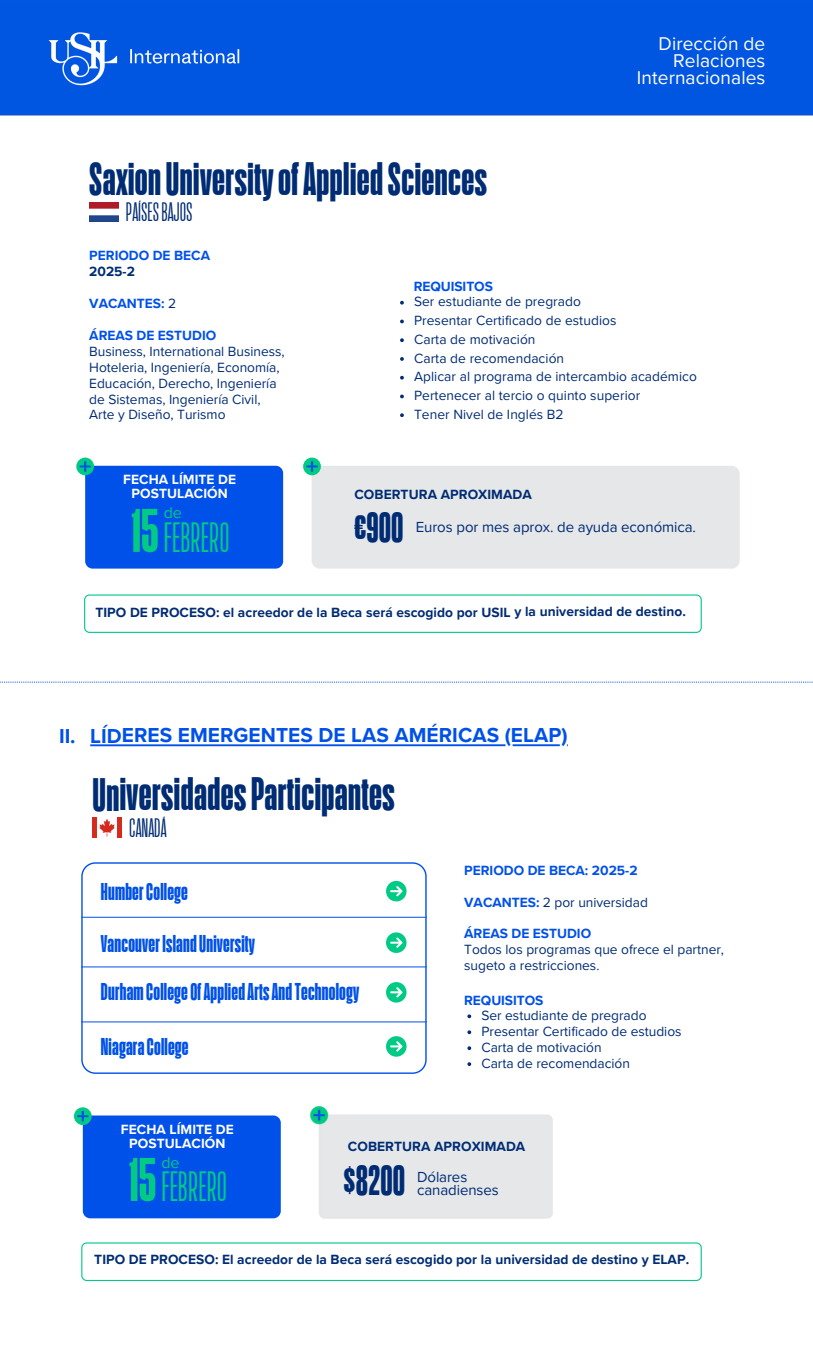
<style>
.page{position:relative;width:813px;height:1350px;background:#fff}
.page>*{position:absolute;margin:0;border:0;box-sizing:border-box;transform-origin:0 0}
.t1{font:60.25px "Action Cond Bold Web Grade 3";color:#00ca83}
.t2{font:45.75px "Action Cond Bold Web Grade 3";letter-spacing:.01em;color:#002c74}
.t3{font:41.75px "Action Cond Bold Web Grade 3";color:#002c74}
.t4{font:41.25px "Action Cond Light Web Grade 3";color:#00ca83}
.t5{font:26px "Action Cond Light Web Grade 3";color:#002c74}
.t6{font:23.75px "Action Cond Bold Web Grade 3";letter-spacing:.01em;color:#0051e9}
.t7{font:700 20.88px "Proxima Nova";letter-spacing:.005em;color:#0051e9}
.t8{font:19.12px/16.9px "Proxima Nova";letter-spacing:.005em;color:#fff;text-align:right}
.t9{font:16px "Proxima Nova";color:#00ca83}
.t10{font:15px/13.1px "Proxima Nova";letter-spacing:-.005em;color:#002c74}
.t11{font:13.75px/16px "Proxima Nova";color:#002c74}
.t12{font:700 13.75px "Proxima Nova";letter-spacing:.005em;color:#002c74}
.t13{font:700 13.75px "Proxima Nova";color:#0051e9}
.t14{font:700 13.75px/14.1px "Proxima Nova";letter-spacing:.005em;color:#fff;text-align:center}
.s1{font-weight:400;color:#002c74}
.s2{font-weight:700;color:#0051e9}
</style>
<div class="page">
<div style="left:0;top:0;width:813px;height:116px;background:#0055e1"></div>
<svg style="left:0;top:682px;width:813px;height:1px"></svg>
<div style="left:312px;top:466px;width:427px;height:103px;background:#e6e7e8;border-radius:8px"></div>
<div style="left:303px;top:458px;width:18px;height:17px;background:#00ca83;border-radius:50%"></div>
<svg style="left:306px;top:461px;width:12px;height:11px"></svg>
<img style="left:89px;top:202px;width:29px;height:20px">
<div style="left:76px;top:458px;width:18px;height:17px;background:#00ca83;border-radius:50%"></div>
<svg style="left:80px;top:461px;width:203px;height:108px;background:#115de9"></svg>
<svg style="left:400px;top:301px;width:4px;height:4px"></svg>
<svg style="left:400px;top:320px;width:4px;height:3px"></svg>
<svg style="left:400px;top:338px;width:4px;height:4px"></svg>
<svg style="left:400px;top:357px;width:4px;height:4px"></svg>
<svg style="left:400px;top:376px;width:4px;height:4px"></svg>
<svg style="left:400px;top:395px;width:4px;height:3px"></svg>
<svg style="left:400px;top:413px;width:4px;height:4px"></svg>
<svg style="left:81px;top:862px;width:345px;height:212px"></svg>
<hr style="left:81px;top:917px;width:346px;height:1px;background:#0051e9">
<hr style="left:81px;top:966px;width:346px;height:1px;background:#0051e9">
<hr style="left:81px;top:1021px;width:346px;height:1px;background:#0051e9">
<svg style="left:386px;top:881px;width:20px;height:20px"></svg>
<svg style="left:386px;top:932px;width:20px;height:21px"></svg>
<svg style="left:386px;top:982px;width:20px;height:21px"></svg>
<svg style="left:386px;top:1036px;width:20px;height:21px"></svg>
<img style="left:93px;top:818px;width:29px;height:19px">
<hr style="left:90px;top:744px;width:478px;height:2px;background:#0051e9">
<svg style="left:74px;top:1107px;width:18px;height:18px"></svg>
<svg style="left:77px;top:1111px;width:204px;height:107px;background:#105de9"></svg>
<img style="left:310px;top:1107px;width:243px;height:111px">
<svg style="left:467px;top:1014px;width:4px;height:4px"></svg>
<svg style="left:467px;top:1030px;width:4px;height:4px"></svg>
<svg style="left:467px;top:1046px;width:4px;height:4px"></svg>
<svg style="left:467px;top:1062px;width:4px;height:4px"></svg>
<svg style="left:84px;top:594px;width:618px;height:39px"></svg>
<svg style="left:81px;top:1242px;width:621px;height:39px"></svg>
<p class="t8" style="left:637px;top:36px;width:130px">Dirección de<br>Relaciones<br>Internacionales</p>
<h3 class="t2" style="left:89px;top:156px;width:399px">SaxionUniversityofAppliedSciences</h3>
<p class="t5" style="left:126px;top:199px;width:68px">PAÍSESBAJOS</p>
<p class="t13" style="left:89px;top:247px;width:122px">PERIODO DE BECA</p>
<p class="t12" style="left:89px;top:263px;width:47px">2025-2</p>
<p class="t13" style="left:89px;top:295px;width:88px">VACANTES: <span class="s1">2</span></p>
<p class="t13" style="left:89px;top:327px;width:128px">ÁREAS DE ESTUDIO</p>
<p class="t11" style="left:89px;top:343px;width:197px">Business, International Business,<br>Hoteleria, Ingeniería, Economía,<br>Educación, Derecho, Ingeniería de Sistemas, Ingeniería Civil,<br>Arte y Diseño, Turismo</p>
<h2 class="t13" style="left:414px;top:278px;width:81px">REQUISITOS</h2>
<p class="t11" style="left:414px;top:294px;width:168px">Ser estudiante de pregrado</p>
<p class="t11" style="left:414px;top:313px;width:204px">Presentar Certificado de estudios</p>
<p class="t11" style="left:414px;top:332px;width:123px">Carta de motivación</p>
<p class="t11" style="left:414px;top:350px;width:152px">Carta de recomendación</p>
<p class="t11" style="left:414px;top:369px;width:284px">Aplicar al programa de intercambio académico</p>
<p class="t11" style="left:414px;top:388px;width:228px">Pertenecer al tercio o quinto superior</p>
<p class="t11" style="left:414px;top:407px;width:151px">Tener Nivel de Inglés B2</p>
<p class="t14" style="left:123px;top:473px;width:114px">FECHA LÍMITE DE<br>POSTULACIÓN</p>
<p class="t1" style="left:131px;top:500px;width:29px">15</p>
<p class="t9" style="left:164px;top:504px;width:20px">de</p>
<p class="t4" style="left:164px;top:517px;width:67px">FEBRERO</p>
<h6 class="t12" style="left:354px;top:486px;width:179px">COBERTURA APROXIMADA</h6>
<h1 class="t10" style="left:416px;top:521px;width:282px">Euros por mes aprox. de ayuda económica.</h1>
<p class="t3" style="left:354px;top:506px;width:50px">€900</p>
<p class="t12" style="left:95px;top:604px;width:592px">TIPO DE PROCESO: el acreedor de la Beca será escogido por USIL y la universidad de destino.</p>
<p class="t7" style="left:59px;top:723px;width:18px">II.</p>
<h1 class="t7" style="left:90px;top:723px;width:479px">LÍDERES EMERGENTES DE LAS AMÉRICAS (ELAP)</h1>
<p class="t2" style="left:93px;top:771px;width:304px">UniversidadesParticipantes</p>
<h4 class="t5" style="left:129px;top:815px;width:39px">CANADÁ</h4>
<p class="t6" style="left:101px;top:879px;width:89px">HumberCollege</p>
<p class="t6" style="left:101px;top:932px;width:156px">VancouverIslandUniversity</p>
<h4 class="t6" style="left:101px;top:979px;width:260px">DurhamCollegeOfAppliedArtsAndTechnology</h4>
<p class="t6" style="left:101px;top:1035px;width:89px">NiagaraCollege</p>
<p class="t13" style="left:464px;top:862px;width:175px">PERIODO DE BECA: 2025-2</p>
<p class="t11" style="left:464px;top:894px;width:185px"><span class="s2">VACANTES:</span> 2 por universidad</p>
<h5 class="t13" style="left:464px;top:926px;width:128px">ÁREAS DE ESTUDIO</h5>
<h5 class="t11" style="left:464px;top:942px;width:261px">Todos los programas que ofrece el partner, sugeto a restricciones.</h5>
<h3 class="t11" style="left:481px;top:1008px;width:167px">Ser estudiante de pregrado</h3>
<p class="t11" style="left:481px;top:1024px;width:202px">Presentar Certificado de estudios</p>
<p class="t11" style="left:481px;top:1040px;width:122px">Carta de motivación</p>
<h4 class="t11" style="left:481px;top:1056px;width:150px">Carta de recomendación</h4>
<p class="t13" style="left:464px;top:993px;width:81px">REQUISITOS</p>
<p class="t14" style="left:121px;top:1123px;width:114px">FECHA LÍMITE DE<br>POSTULACIÓN</p>
<p class="t1" style="left:129px;top:1149px;width:29px">15</p>
<p class="t9" style="left:161px;top:1153px;width:20px">de</p>
<p class="t4" style="left:161px;top:1166px;width:67px">FEBRERO</p>
<p class="t12" style="left:348px;top:1138px;width:179px">COBERTURA APROXIMADA</p>
<h4 class="t3" style="left:344px;top:1159px;width:63px">$8200</h4>
<p class="t10" style="left:417px;top:1170px;width:83px">Dólares canadienses</p>
<p class="t12" style="left:94px;top:1251px;width:596px">TIPO DE PROCESO: El acreedor de la Beca será escogido por la universidad de destino y ELAP.</p>
</div>
